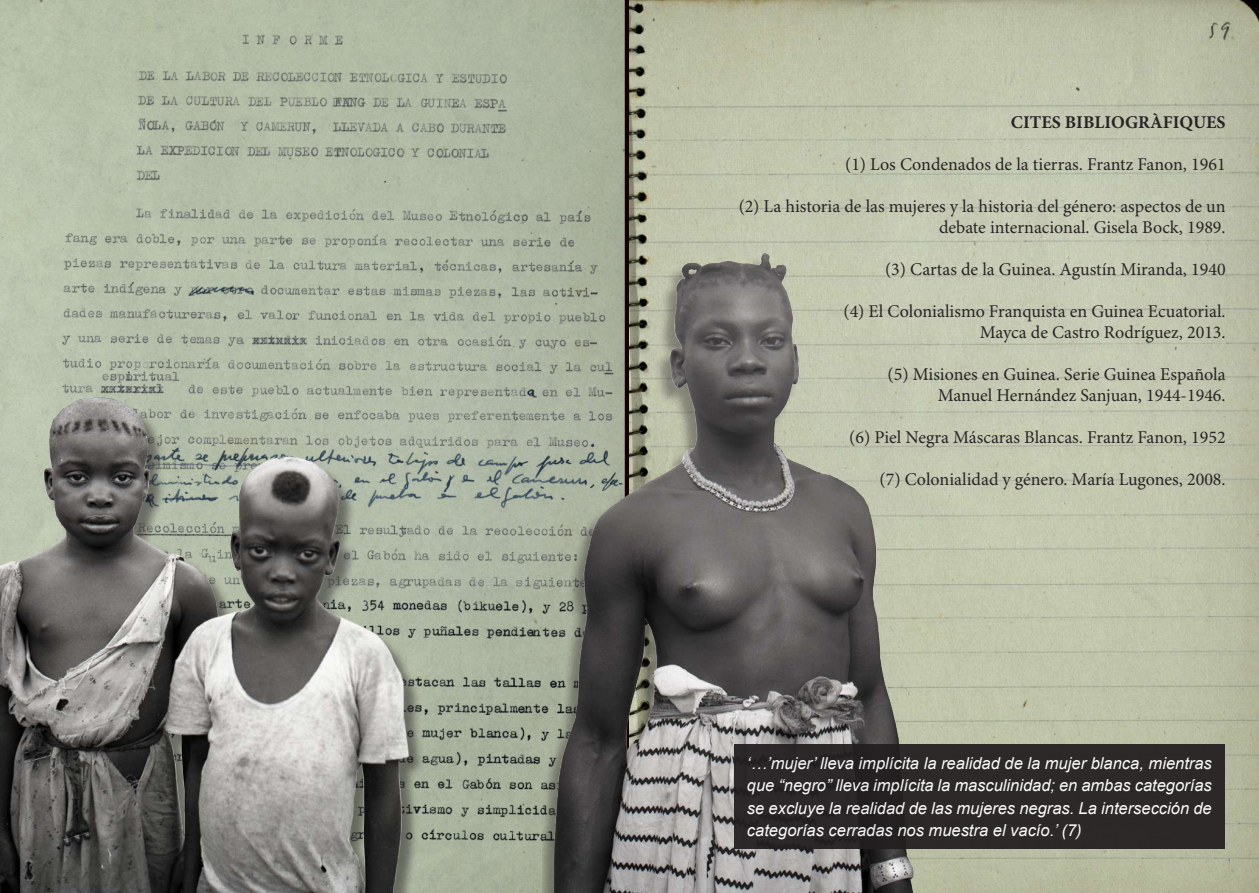
<style>
.page{position:relative;width:1259px;height:893px;background:#fff}
.page>*{position:absolute;margin:0;border:0;box-sizing:border-box;transform-origin:0 0}
.t1{font:18px/21px "Minion Pro";color:#231f20;text-align:right}
.t2{font:700 18px "Minion Pro";color:#231f20}
.t3{font:italic 16.5px/22.5px "Arial";color:#fff;text-align:justify}
</style>
<div class="page">
<img style="left:0;top:0;width:1259px;height:893px">
<div style="left:0;top:400px;width:426px;height:493px;background:#231f20;opacity:.5"></div>
<img style="left:0;top:398px;width:408px;height:495px">
<div style="left:542px;top:256px;width:370px;height:637px;background:#231f20;opacity:.4"></div>
<img style="left:554px;top:253px;width:360px;height:640px">
<div style="left:734px;top:744px;width:490px;height:105px;background:#2c2828"></div>
<p class="t2" style="left:1011px;top:109px;width:216px">CITES BIBLIOGRÀFIQUES</p>
<p class="t1" style="left:845px;top:154px;width:382px">(1) Los Condenados de la tierras. Frantz Fanon, 1961</p>
<p class="t1" style="left:738px;top:196px;width:489px">(2) La historia de las mujeres y la historia del género: aspectos de un debate internacional. Gisela Bock, 1989.</p>
<p class="t1" style="left:885px;top:259px;width:342px">(3) Cartas de la Guinea. Agustín Miranda, 1940</p>
<p class="t1" style="left:843px;top:301px;width:384px">(4) El Colonialismo Franquista en Guinea Ecuatorial.<br>Mayca de Castro Rodríguez, 2013.</p>
<p class="t1" style="left:887px;top:364px;width:340px">(5) Misiones en Guinea. Serie Guinea Española<br>Manuel Hernández Sanjuan, 1944-1946.</p>
<p class="t1" style="left:849px;top:427px;width:378px">(6) Piel Negra Máscaras Blancas. Frantz Fanon, 1952</p>
<p class="t1" style="left:879px;top:469px;width:348px">(7) Colonialidad y género. María Lugones, 2008.</p>
<p class="t3" style="left:747px;top:752px;width:466px">‘…’mujer’ lleva implícita la realidad de la mujer blanca, mientras que “negro” lleva implícita la masculinidad; en ambas categorías se excluye la realidad de las mujeres negras. La intersección de categorías cerradas nos muestra el vacío.’ (7)</p>
</div>
